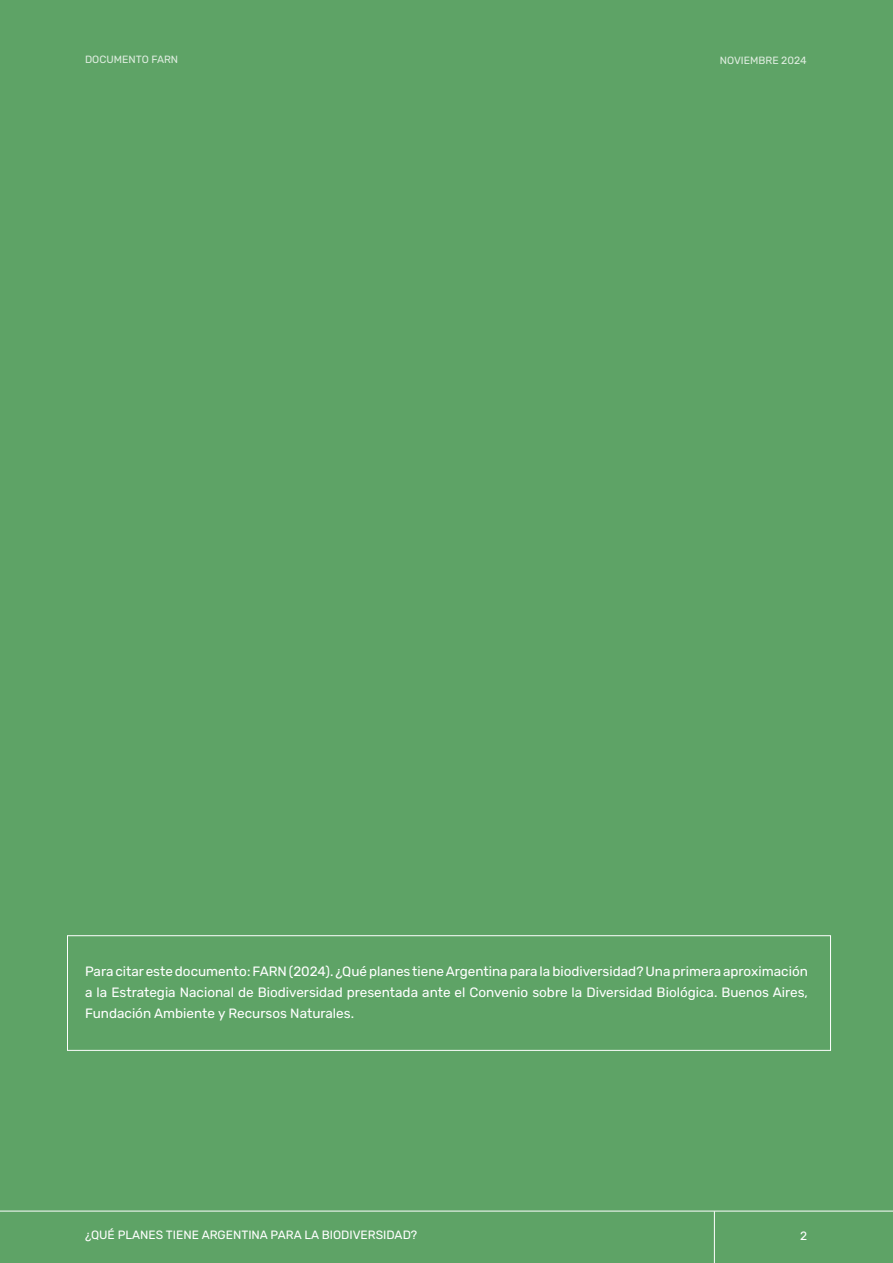
<style>
.page{position:relative;width:893px;height:1263px;background:#5ea366}
.page>*{position:absolute;margin:0;border:0;box-sizing:border-box;transform-origin:0 0}
.t1{font:13.5px/21px "Rubik";color:#fff;text-align:justify}
.t2{font:12px "Rubik";color:#fff}
.t3{font:10.5px "Rubik";color:#dfede0}
</style>
<div class="page">
<hr style="left:0;top:1211px;width:893px;height:1px;background:#fff">
<hr style="left:714px;top:1211px;width:1px;height:52px;background:#fff">
<div style="left:67px;top:935px;width:764px;height:115px;border:1px solid #fff"></div>
<p class="t3" style="left:85px;top:53px;width:95px">DOCUMENTO FARN</p>
<p class="t3" style="left:720px;top:55px;width:88px">NOVIEMBRE 2024</p>
<p class="t1" style="left:85px;top:961px;width:724px">Para citar este documento: FARN (2024). ¿Qué planes tiene Argentina para la biodiversidad? Una primera aproximación a la Estrategia Nacional de Biodiversidad presentada ante el Convenio sobre la Diversidad Biológica. Buenos Aires, Fundación Ambiente y Recursos Naturales.</p>
<p class="t2" style="left:85px;top:1228px;width:334px">¿QUÉ PLANES TIENE ARGENTINA PARA LA BIODIVERSIDAD?</p>
<p class="t2" style="left:800px;top:1229px;width:9px">2</p>
</div>
